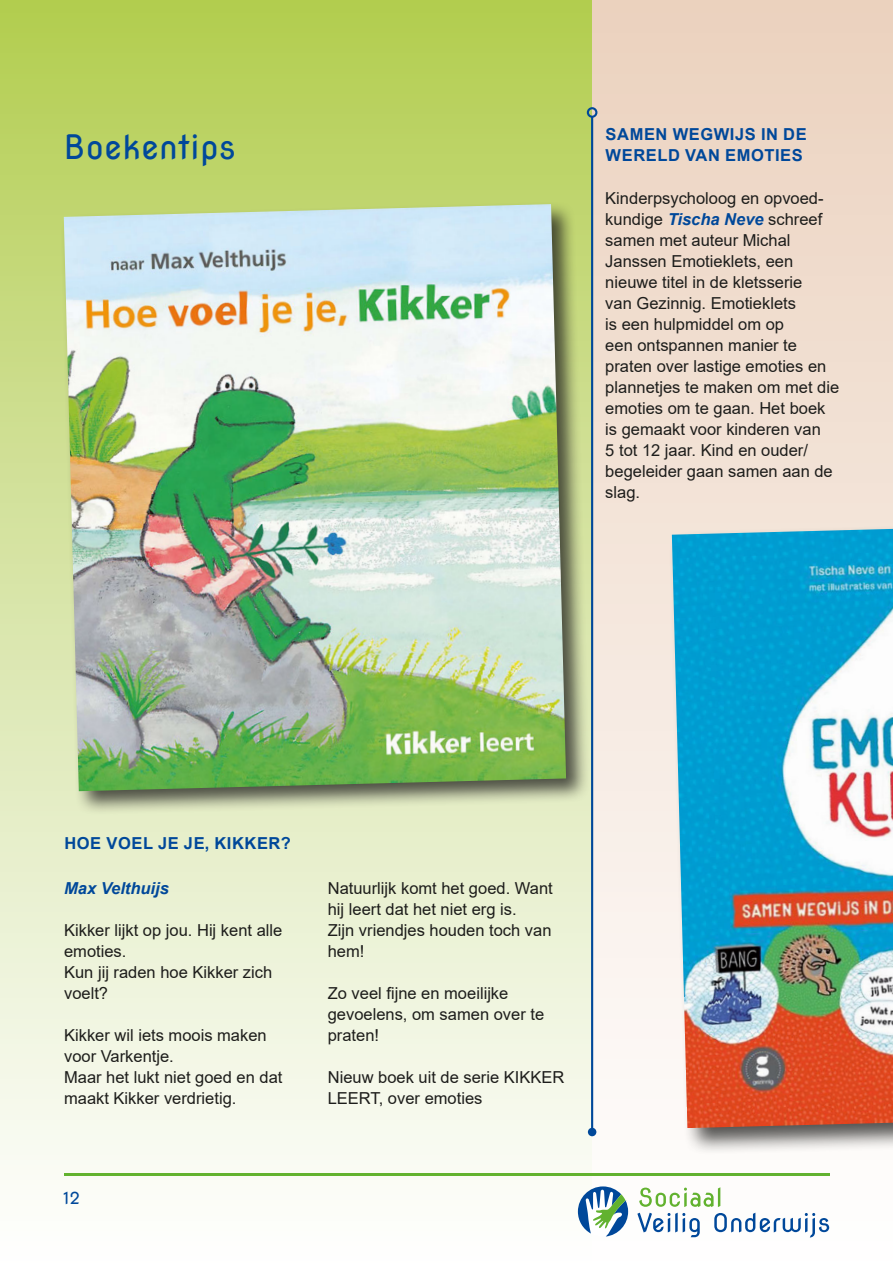
<style>
.page{position:relative;width:893px;height:1263px;background:#fff}
.page>*{position:absolute;margin:0;border:0;box-sizing:border-box;transform-origin:0 0}
.kop{font:33px "Nova Round";color:#00489a}
.tekst_space{font:16.5px/21px "Arial";color:#1d1d1b}
.tekst{font:16.5px/21px "Arial";color:#1d1d1b}
.subkop_space{font:700 16.5px/21px "Arial";letter-spacing:.035em;color:#00489a}
.subkop{font:700 16.5px "Arial";letter-spacing:.035em;color:#00489a}
.tekst_space-2{font:italic 700 16.5px "Arial";color:#00489a}
.t1{font:16.5px "Nova Round";color:#00489a}
.s1{font-weight:700;font-style:italic;color:#00489a}
</style>
<div class="page">
<div style="left:0;top:0;width:829px;height:1263px;background:linear-gradient(to bottom,#b4cd53,#fff)"></div>
<div style="left:592px;top:0;width:301px;height:1263px;background:linear-gradient(to bottom,#ebd2be,#fff)"></div>
<div style="left:60px;top:201px;width:530px;height:614px;background:#1d1d1b;opacity:.75"></div>
<img style="left:64px;top:204px;width:502px;height:587px">
<div style="left:668px;top:520px;width:225px;height:635px;background:#1d1d1b;opacity:.75"></div>
<img style="left:672px;top:528px;width:221px;height:600px">
<hr style="left:591px;top:117px;width:2px;height:1015px;background:#00489a">
<div style="left:587px;top:107px;width:10px;height:11px;border:2px solid #00489a;border-radius:50%"></div>
<div style="left:588px;top:1128px;width:8px;height:8px;background:#00489a;border-radius:50%"></div>
<hr style="left:64px;top:1174px;width:765px;height:2px;background:#62b22f">
<svg style="left:578px;top:1186px;width:50px;height:51px"></svg>
<svg style="left:639px;top:1187px;width:81px;height:20px"></svg>
<svg style="left:637px;top:1213px;width:63px;height:24px"></svg>
<svg style="left:714px;top:1213px;width:115px;height:24px"></svg>
<p class="kop" style="left:64px;top:128px;width:174px">Boekentips</p>
<p class="subkop_space" style="left:606px;top:124px;width:203px">SAMEN WEGWIJS IN DE<br>WERELD VAN EMOTIES</p>
<p class="tekst_space" style="left:605px;top:188px;width:235px">Kinderpsycholoog en opvoed&shy;kundige <span class="s1">Tischa Neve</span> schreef samen met auteur Michal<br>Janssen Emotieklets, een nieuwe titel in de kletsserie<br>van Gezinnig. Emotieklets<br>is een hulpmiddel om op<br>een ontspannen manier te praten over lastige emoties en plannetjes te maken om met die emoties om te gaan. Het boek is gemaakt voor kinderen van<br>5 tot 12 jaar. Kind en ouder/ begeleider gaan samen aan de slag.</p>
<p class="subkop" style="left:64px;top:832px;width:228px">HOE VOEL JE JE, KIKKER?</p>
<p class="tekst_space-2" style="left:64px;top:877px;width:106px">Max Velthuijs</p>
<p class="tekst" style="left:64px;top:920px;width:220px">Kikker lijkt op jou. Hij kent alle emoties.</p>
<p class="tekst_space" style="left:64px;top:962px;width:210px">Kun jij raden hoe Kikker zich voelt?</p>
<p class="tekst" style="left:64px;top:1025px;width:204px">Kikker wil iets moois maken voor Varkentje.</p>
<p class="tekst" style="left:64px;top:1067px;width:220px">Maar het lukt niet goed en dat maakt Kikker verdrietig.</p>
<p class="t1" style="left:64px;top:1188px;width:18px">12</p>
<p class="tekst" style="left:328px;top:878px;width:226px">Natuurlijk komt het goed. Want hij leert dat het niet erg is.</p>
<p class="tekst_space" style="left:328px;top:920px;width:225px">Zijn vriendjes houden toch van hem!</p>
<p class="tekst_space" style="left:328px;top:983px;width:218px">Zo veel fijne en moeilijke gevoelens, om samen over te praten!</p>
<p class="tekst_space" style="left:328px;top:1067px;width:238px">Nieuw boek uit de serie KIKKER<br>LEERT, over emoties</p>
</div>
